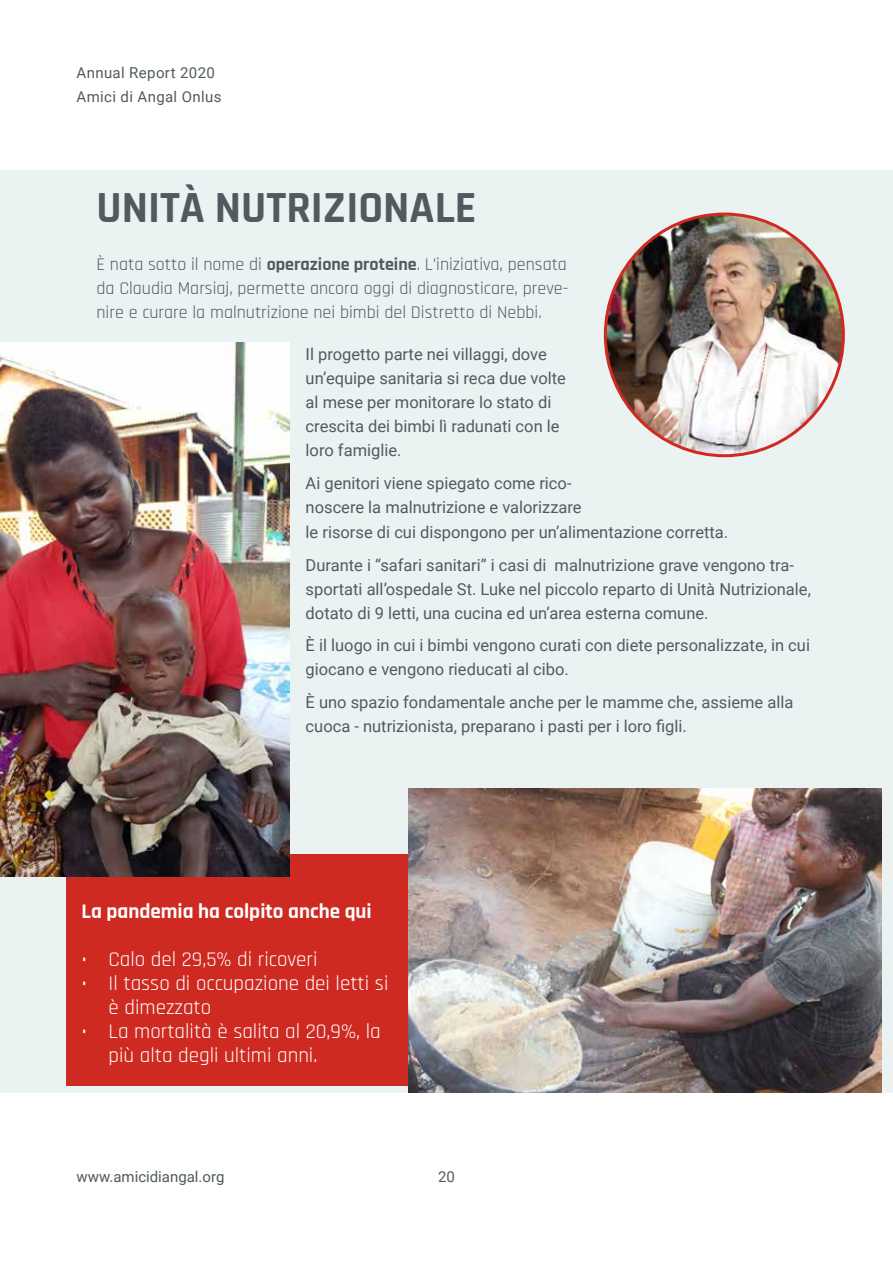
<style>
.page{position:relative;width:893px;height:1263px;background:#fff}
.page>*{position:absolute;margin:0;border:0;box-sizing:border-box;transform-origin:0 0}
.t1{font:700 45px "Rajdhani";color:#515a5f}
.t2{font:21px/24px "Rajdhani";color:#fff}
.t3{font:700 21px "Rajdhani";color:#fff}
.t4{font:18px/24px "Rajdhani";color:#515a5f;text-align:justify}
.t5{font:16.5px/24px "Roboto";color:#515a5f}
.t6{font:15px/24px "Roboto";letter-spacing:.025em;color:#515a5f}
.t7{font:15px "Roboto";color:#515a5f}
.s1{font-weight:700}
</style>
<div class="page">
<div style="left:0;top:170px;width:893px;height:923px;background:#ebf3f2"></div>
<div style="left:67px;top:854px;width:371px;height:231px;background:#cf2a22"></div>
<img style="left:0;top:342px;width:289px;height:534px">
<img style="left:605px;top:214px;width:238px;height:242px">
<img style="left:408px;top:789px;width:473px;height:304px">
<p class="t6" style="left:77px;top:60px;width:146px">Annual Report 2020<br>Amici di Angal Onlus</p>
<h1 class="t1" style="left:96px;top:180px;width:381px">UNITÀ NUTRIZIONALE</h1>
<p class="t4" style="left:96px;top:252px;width:473px">È nata sotto il nome di <span class="s1">operazione proteine</span>. L’iniziativa, pensata da Claudia Marsiaj, permette ancora oggi di diagnosticare, preve&shy;nire e curare la malnutrizione nei bimbi del Distretto di Nebbi.</p>
<p class="t5" style="left:306px;top:342px;width:262px">Il progetto parte nei villaggi, dove un’equipe sanitaria si reca due volte al mese per monitorare lo stato di crescita dei bimbi lì radunati con le loro famiglie.</p>
<p class="t5" style="left:306px;top:470px;width:424px;line-height:24.8px">Ai genitori viene spiegato come rico-<br>noscere la malnutrizione e valorizzare<br>le risorse di cui dispongono per un’alimentazione corretta.</p>
<p class="t5" style="left:306px;top:552px;width:507px">Durante i “safari sanitari” i casi di malnutrizione grave vengono tra&shy;sportati all’ospedale St. Luke nel piccolo reparto di Unità Nutrizionale, dotato di 9 letti, una cucina ed un’area esterna comune.</p>
<p class="t5" style="left:306px;top:633px;width:506px">È il luogo in cui i bimbi vengono curati con diete personalizzate, in cui giocano e vengono rieducati al cibo.</p>
<p class="t5" style="left:306px;top:689px;width:489px">È uno spazio fondamentale anche per le mamme che, assieme alla cuoca - nutrizionista, preparano i pasti per i loro figli.</p>
<p class="t3" style="left:82px;top:898px;width:292px">La pandemia ha colpito anche qui</p>
<p class="t2" style="left:82px;top:947px;width:237px">• Calo del 29,5% di ricoveri</p>
<p class="t2" style="left:109px;top:971px;width:281px;text-indent:-27px">• Il tasso di occupazione dei letti si è dimezzato</p>
<p class="t2" style="left:109px;top:1019px;width:274px;text-indent:-27px">• La mortalità è salita al 20,9%, la più alta degli ultimi anni.</p>
<p class="t7" style="left:77px;top:1166px;width:149px">www.amicidiangal.org</p>
<p class="t6" style="left:438px;top:1164px;width:18px">20</p>
</div>
